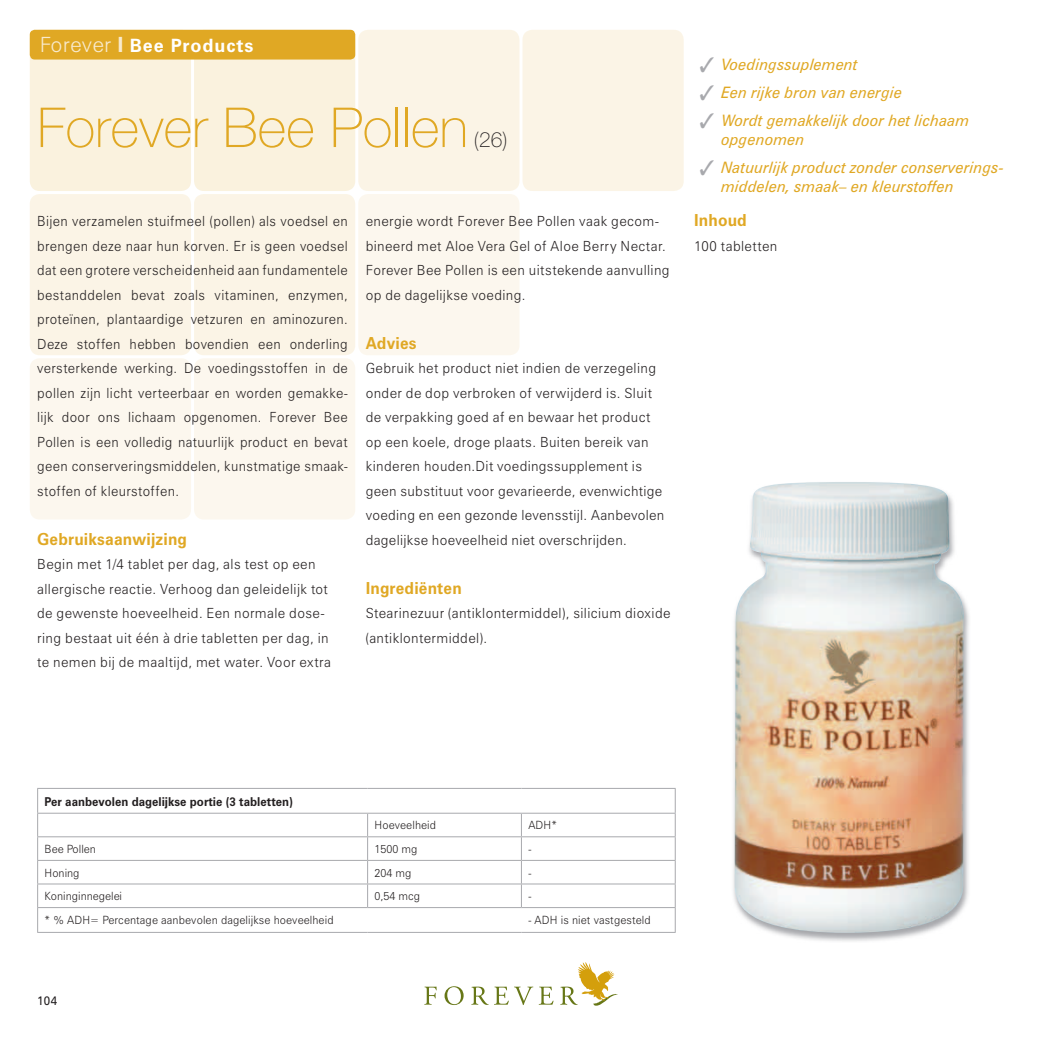
<style>
.page{position:relative;width:1042px;height:1042px;background:#fff}
.page>*{position:absolute;margin:0;border:0;box-sizing:border-box;transform-origin:0 0}
.t1{font:100 55.12px "Helvetica Neue";color:#e0a824}
.t2{font:100 21px "Helvetica Neue";color:#231f20}
.t3{font:700 18.38px "Zurich BT";letter-spacing:.05em;color:#fff}
.t4{font:700 16.62px "Zurich BT";letter-spacing:.01em;color:#e0a824;scale:.95 1}
.t5{font:italic 15.75px/18.9px "Zurich BT";color:#e0a824;scale:.95 1}
.t6{font:300 14px/24.5px "Zurich BT";letter-spacing:.03em;color:#231f20;scale:.95 1}
.t7{font:300 14px/24.5px "Zurich BT";letter-spacing:.03em;color:#231f20;text-align:justify;scale:.93 1}
.t8{font:700 12.25px "Zurich BT";color:#231f20;scale:.95 1}
.t9{font:12.25px "Zurich BT";color:#231f20;scale:.95 1}
.t10{font:300 11.38px "Zurich BT";letter-spacing:.01em;color:#231f20;scale:.95 1}
.s1{font-weight:300;font-size:21px;color:#f8eacd}
.s2{font-size:21px;color:#f8eacd}
.s3{color:#a8a9ad}
</style>
<div class="page">
<div style="left:522px;top:30px;width:162px;height:161px;background:#fbf4e6;border-radius:10px"></div>
<div style="left:358px;top:30px;width:161px;height:161px;background:#fbf4e6;border-radius:10px"></div>
<div style="left:194px;top:30px;width:161px;height:161px;background:#faf2de;border-radius:10px"></div>
<div style="left:30px;top:30px;width:161px;height:161px;background:#faf2de;border-radius:10px"></div>
<div style="left:194px;top:194px;width:161px;height:161px;background:#fbf4e6;border-radius:10px"></div>
<div style="left:358px;top:194px;width:161px;height:161px;background:#fcf7ee;border-radius:10px"></div>
<div style="left:30px;top:194px;width:161px;height:161px;background:#fbf4e6;border-radius:10px"></div>
<div style="left:30px;top:358px;width:161px;height:161px;background:#fcf7ee;border-radius:10px"></div>
<div style="left:194px;top:358px;width:161px;height:161px;background:#fcf7ee;border-radius:10px"></div>
<div style="left:30px;top:30px;width:325px;height:30px;background:#e0a824;border-radius:5px"></div>
<svg style="left:424px;top:986px;width:13px;height:18px"></svg>
<svg style="left:444px;top:986px;width:20px;height:19px"></svg>
<svg style="left:471px;top:986px;width:62px;height:19px"></svg>
<svg style="left:539px;top:986px;width:14px;height:18px"></svg>
<svg style="left:560px;top:962px;width:58px;height:43px"></svg>
<svg style="left:775px;top:933px;width:149px;height:8px"></svg>
<img style="left:733px;top:482px;width:236px;height:451px">
<svg style="left:38px;top:789px;width:637px;height:143px"></svg>
<hr style="left:37px;top:788px;width:331px;height:1px;background:#a8a9ad">
<hr style="left:368px;top:788px;width:153px;height:1px;background:#a8a9ad">
<hr style="left:521px;top:788px;width:155px;height:1px;background:#a8a9ad">
<hr style="left:37px;top:813px;width:331px;height:1px;background:#a8a9ad">
<hr style="left:368px;top:813px;width:153px;height:1px;background:#a8a9ad">
<hr style="left:521px;top:813px;width:155px;height:1px;background:#a8a9ad">
<hr style="left:37px;top:836px;width:331px;height:1px;background:#a8a9ad">
<hr style="left:368px;top:836px;width:153px;height:1px;background:#a8a9ad">
<hr style="left:521px;top:836px;width:155px;height:1px;background:#a8a9ad">
<hr style="left:37px;top:860px;width:331px;height:1px;background:#a8a9ad">
<hr style="left:368px;top:860px;width:153px;height:1px;background:#a8a9ad">
<hr style="left:521px;top:860px;width:155px;height:1px;background:#a8a9ad">
<hr style="left:37px;top:883px;width:331px;height:1px;background:#a8a9ad">
<hr style="left:368px;top:883px;width:153px;height:1px;background:#a8a9ad">
<svg style="left:367px;top:813px;width:1px;height:94px"></svg>
<hr style="left:521px;top:883px;width:155px;height:1px;background:#a8a9ad">
<svg style="left:521px;top:813px;width:1px;height:94px"></svg>
<hr style="left:37px;top:907px;width:331px;height:1px;background:#a8a9ad">
<svg style="left:37px;top:789px;width:1px;height:143px"></svg>
<hr style="left:368px;top:907px;width:153px;height:1px;background:#a8a9ad">
<hr style="left:521px;top:907px;width:155px;height:1px;background:#a8a9ad">
<svg style="left:675px;top:789px;width:1px;height:143px"></svg>
<hr style="left:37px;top:932px;width:331px;height:1px;background:#a8a9ad">
<hr style="left:368px;top:932px;width:153px;height:1px;background:#a8a9ad">
<hr style="left:521px;top:932px;width:155px;height:1px;background:#a8a9ad">
<h3 class="t3" style="left:40px;top:34px;width:215px"><span class="s1">Forever</span> <span class="s2">I</span> Bee Products</h3>
<h1 class="t1" style="left:37px;top:96px;width:432px">Forever Bee Pollen</h1>
<h2 class="t2" style="left:474px;top:128px;width:35px">(26)</h2>
<p class="t7" style="left:37px;top:209px;width:335px">Bijen verzamelen stuifmeel (pollen) als voedsel en brengen deze naar hun korven. Er is geen voedsel dat een grotere verscheidenheid aan fundamentele bestanddelen bevat zoals vitaminen, enzymen, proteïnen, plantaardige vetzuren en aminozuren.<br>Deze stoffen hebben bovendien een onderling versterkende werking. De voedingsstoffen in de pollen zijn licht verteerbaar en worden gemakke&shy;lijk door ons lichaam opgenomen. Forever Bee Pollen is een volledig natuurlijk product en bevat geen conserveringsmiddelen, kunstmatige smaak&shy;stoffen of kleurstoffen.</p>
<p class="t4" style="left:37px;top:529px;width:159px">Gebruiksaanwijzing</p>
<p class="t6" style="left:37px;top:552px;width:311px">Begin met 1/4 tablet per dag, als test op een allergische reactie. Verhoog dan geleidelijk tot de gewenste hoeveelheid. Een normale dose&shy;ring bestaat uit één à drie tabletten per dag, in te nemen bij de maaltijd, met water. Voor extra</p>
<p class="t6" style="left:366px;top:209px;width:321px">energie wordt Forever Bee Pollen vaak gecom&shy;bineerd met Aloe Vera Gel of Aloe Berry Nectar.<br>Forever Bee Pollen is een uitstekende aanvulling op de dagelijkse voeding.</p>
<p class="t4" style="left:366px;top:333px;width:55px">Advies</p>
<p class="t6" style="left:366px;top:356px;width:316px">Gebruik het product niet indien de verzegeling onder de dop verbroken of verwijderd is. Sluit de verpakking goed af en bewaar het product op een koele, droge plaats. Buiten bereik van kinderen houden.Dit voedingssupplement is geen substituut voor gevarieerde, evenwichtige voeding en een gezonde levensstijl. Aanbevolen dagelijkse hoeveelheid niet overschrijden.</p>
<p class="t4" style="left:366px;top:578px;width:103px">Ingrediënten</p>
<p class="t6" style="left:366px;top:601px;width:322px">Stearinezuur (antiklontermiddel), silicium dioxide (antiklontermiddel).</p>
<p class="t5" style="left:699px;top:55px;width:168px"><span class="s3">✓</span> Voedingssuplement</p>
<p class="t5" style="left:699px;top:83px;width:215px"><span class="s3">✓</span> Een rijke bron van energie</p>
<p class="t5" style="left:721px;top:111px;width:263px;text-indent:-22px"><span class="s3">✓</span> Wordt gemakkelijk door het lichaam opgenomen</p>
<p class="t5" style="left:721px;top:158px;width:299px;text-indent:-22px"><span class="s3">✓</span> Natuurlijk product zonder conserverings&shy;middelen, smaak– en kleurstoffen</p>
<p class="t4" style="left:694px;top:210px;width:57px">Inhoud</p>
<p class="t6" style="left:694px;top:233px;width:89px">100 tabletten</p>
<p class="t8" style="left:45px;top:794px;width:263px">Per aanbevolen dagelijkse portie (3 tabletten)</p>
<p class="t10" style="left:375px;top:818px;width:66px">Hoeveelheid</p>
<p class="t10" style="left:528px;top:818px;width:32px">ADH*</p>
<p class="t10" style="left:45px;top:842px;width:56px">Bee Pollen</p>
<p class="t10" style="left:375px;top:842px;width:47px">1500 mg</p>
<p class="t10" style="left:528px;top:842px;width:4px">-</p>
<p class="t10" style="left:45px;top:865px;width:38px">Honing</p>
<p class="t10" style="left:375px;top:865px;width:40px">204 mg</p>
<p class="t10" style="left:528px;top:865px;width:4px">-</p>
<p class="t10" style="left:45px;top:889px;width:83px">Koninginnegelei</p>
<p class="t10" style="left:375px;top:889px;width:49px">0,54 mcg</p>
<p class="t10" style="left:528px;top:889px;width:4px">-</p>
<p class="t10" style="left:45px;top:913px;width:306px">* % ADH= Percentage aanbevolen dagelijkse hoeveelheid</p>
<p class="t10" style="left:528px;top:913px;width:130px">- ADH is niet vastgesteld</p>
<p class="t9" style="left:37px;top:993px;width:22px">104</p>
</div>
